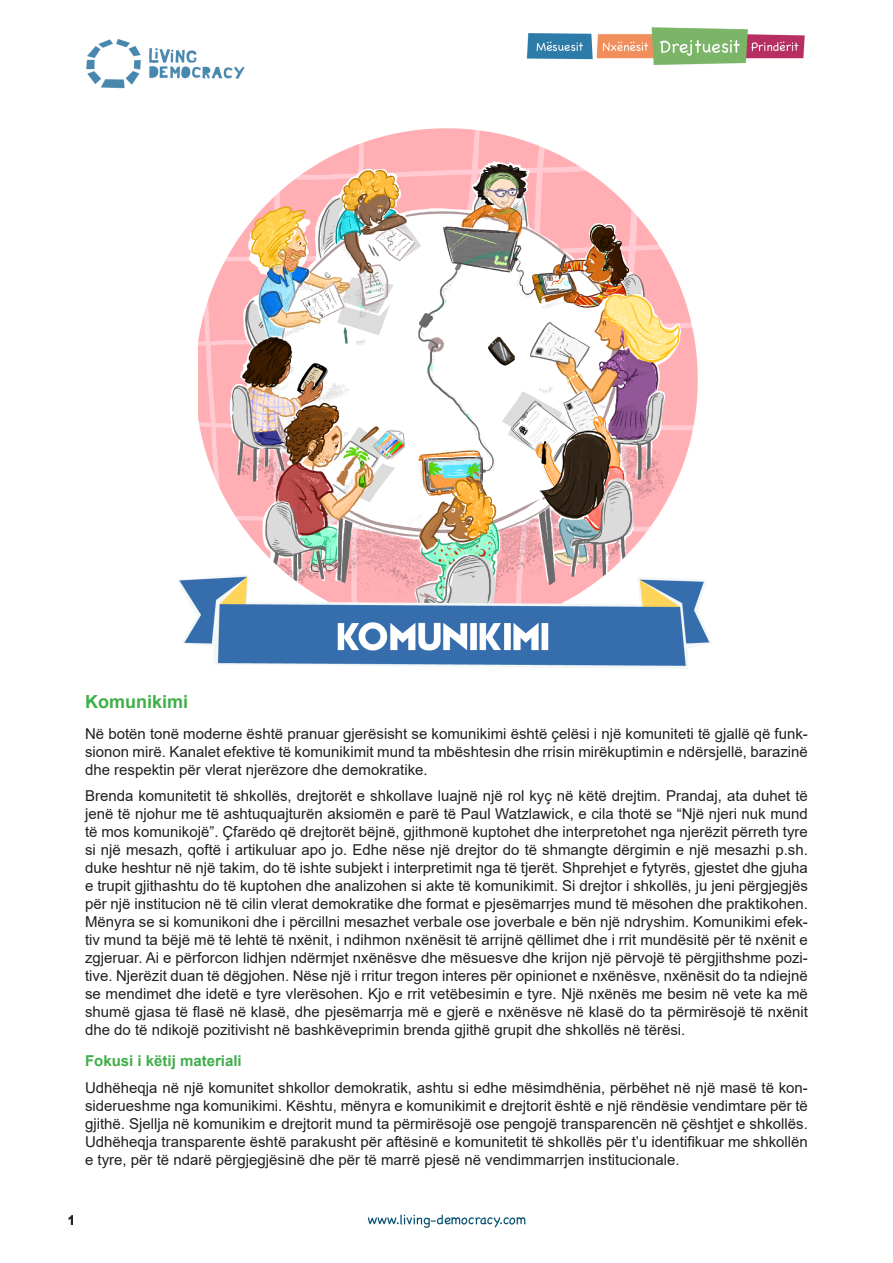
<style>
.page{position:relative;width:893px;height:1263px;background:#fff}
.page>*{position:absolute;margin:0;border:0;box-sizing:border-box;transform-origin:0 0}
.t1{font:700 18px "Arial";color:#40ae49}
.t2{font:15px/18px "Arial";color:#231f20;text-align:justify}
.t3{font:700 15px "Arial";color:#40ae49}
.t4{font:700 13.5px "Arial";color:#231f20}
</style>
<div class="page">
<img style="left:86px;top:27px;width:719px;height:1201px">
<p class="t1" style="left:85px;top:689px;width:105px">Komunikimi</p>
<p class="t2" style="left:85px;top:724px;width:724px">Në botën tonë moderne është pranuar gjerësisht se komunikimi është çelësi i një komuniteti të gjallë që funk&shy;sionon mirë. Kanalet efektive të komunikimit mund ta mbështesin dhe rrisin mirëkuptimin e ndërsjellë, barazinë dhe respektin për vlerat njerëzore dhe demokratike.</p>
<p class="t2" style="left:85px;top:787px;width:724px">Brenda komunitetit të shkollës, drejtorët e shkollave luajnë një rol kyç në këtë drejtim. Prandaj, ata duhet të jenë të njohur me të ashtuquajturën aksiomën e parë të Paul Watzlawick, e cila thotë se “Një njeri nuk mund të mos komunikojë”. Çfarëdo që drejtorët bëjnë, gjithmonë kuptohet dhe interpretohet nga njerëzit përreth tyre si një mesazh, qoftë i artikuluar apo jo. Edhe nëse një drejtor do të shmangte dërgimin e një mesazhi p.sh. duke heshtur në një takim, do të ishte subjekt i interpretimit nga të tjerët. Shprehjet e fytyrës, gjestet dhe gjuha e trupit gjithashtu do të kuptohen dhe analizohen si akte të komunikimit. Si drejtor i shkollës, ju jeni përgjegjës për një institucion në të cilin vlerat demokratike dhe format e pjesëmarrjes mund të mësohen dhe praktikohen.<br>Mënyra se si komunikoni dhe i përcillni mesazhet verbale ose joverbale e bën një ndryshim. Komunikimi efek&shy;tiv mund ta bëjë më të lehtë të nxënit, i ndihmon nxënësit të arrijnë qëllimet dhe i rrit mundësitë për të nxënit e zgjeruar. Ai e përforcon lidhjen ndërmjet nxënësve dhe mësuesve dhe krijon një përvojë të përgjithshme pozi&shy;tive. Njerëzit duan të dëgjohen. Nëse një i rritur tregon interes për opinionet e nxënësve, nxënësit do ta ndiejnë se mendimet dhe idetë e tyre vlerësohen. Kjo e rrit vetëbesimin e tyre. Një nxënës me besim në vete ka më shumë gjasa të flasë në klasë, dhe pjesëmarrja më e gjerë e nxënësve në klasë do ta përmirësojë të nxënit dhe do të ndikojë pozitivisht në bashkëveprimin brenda gjithë grupit dhe shkollës në tërësi.</p>
<p class="t3" style="left:85px;top:1050px;width:158px">Fokusi i këtij materiali</p>
<p class="t2" style="left:85px;top:1078px;width:724px">Udhëheqja në një komunitet shkollor demokratik, ashtu si edhe mësimdhënia, përbëhet në një masë të kon&shy;siderueshme nga komunikimi. Kështu, mënyra e komunikimit e drejtorit është e një rëndësie vendimtare për të gjithë. Sjellja në komunikim e drejtorit mund ta përmirësojë ose pengojë transparencën në çështjet e shkollës.<br>Udhëheqja transparente është parakusht për aftësinë e komunitetit të shkollës për t’u identifikuar me shkollën e tyre, për të ndarë përgjegjësinë dhe për të marrë pjesë në vendimmarrjen institucionale.</p>
<p class="t4" style="left:68px;top:1211px;width:9px">1</p>
</div>
